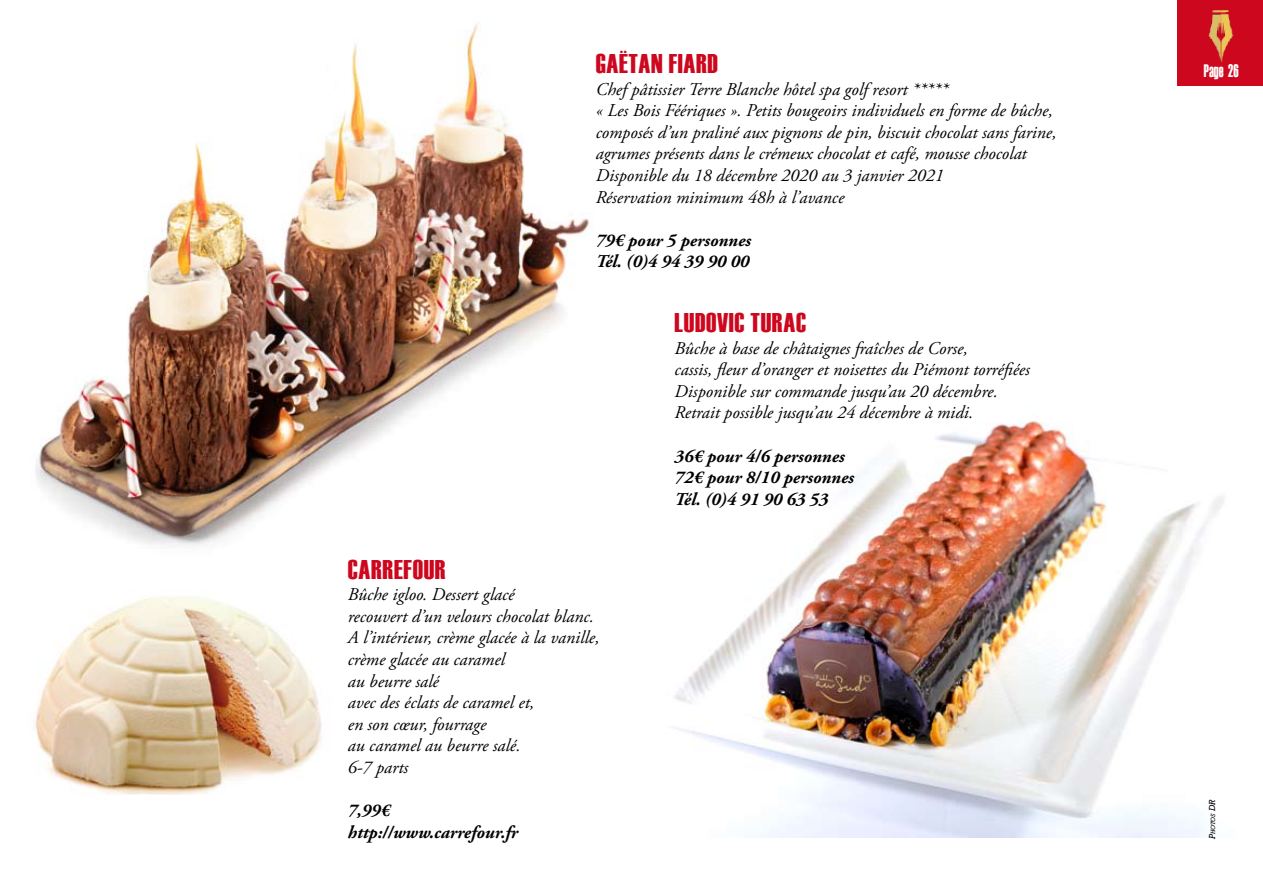
<style>
.page{position:relative;width:1263px;height:893px;background:#fff}
.page>*{position:absolute;margin:0;border:0;box-sizing:border-box;transform-origin:0 0}
.t1{font:27px "Haettenschweiler";letter-spacing:.025em;color:#cd071e}
.t2{font:italic 18px/21.6px "Adobe Garamond Pro";color:#000}
.t3{font:italic 700 18px/21.6px "Adobe Garamond Pro";color:#000}
.t4{font:18px "Haettenschweiler";color:#fff;scale:.75 1}
.t5{font:italic 6.3px "Rockwell";color:#000}
.s1{font-size:9px}
</style>
<div class="page">
<div style="left:1178px;top:0;width:85px;height:85px;background:#cd071e"></div>
<img style="left:1208px;top:10px;width:26px;height:51px">
<img style="left:36px;top:23px;width:554px;height:526px">
<img style="left:675px;top:421px;width:549px;height:416px">
<img style="left:35px;top:596px;width:287px;height:198px">
<h1 class="t1" style="left:596px;top:48px;width:93px">GAËTAN FIARD</h1>
<p class="t2" style="left:596px;top:78px;width:462px">Chef pâtissier Terre Blanche hôtel spa golf resort *****<br>« Les Bois Féériques ». Petits bougeoirs individuels en forme de bûche, composés d’un praliné aux pignons de pin, biscuit chocolat sans farine, agrumes présents dans le crémeux chocolat et café, mousse chocolat Disponible du 18 décembre 2020 au 3 janvier 2021<br>Réservation minimum 48h à l’avance</p>
<p class="t3" style="left:596px;top:230px;width:157px">79€ pour 5 personnes<br>Tél. (0)4 94 39 90 00</p>
<h1 class="t1" style="left:348px;top:554px;width:99px">CARREFOUR</h1>
<p class="t2" style="left:348px;top:584px;width:253px">Bûche igloo. Dessert glacé<br>recouvert d’un velours chocolat blanc.<br>A l’intérieur, crème glacée à la vanille, crème glacée au caramel<br>au beurre salé<br>avec des éclats de caramel et,<br>en son cœur, fourrage<br>au caramel au beurre salé.<br>6-7 parts</p>
<p class="t3" style="left:348px;top:800px;width:172px">7,99€ http://www.carrefour.fr</p>
<h1 class="t1" style="left:675px;top:307px;width:133px">LUDOVIC TURAC</h1>
<p class="t2" style="left:675px;top:338px;width:357px">Bûche à base de châtaignes fraîches de Corse,<br>cassis, fleur d’oranger et noisettes du Piémont torréfiées Disponible sur commande jusqu’au 20 décembre.<br>Retrait possible jusqu’au 24 décembre à midi.</p>
<p class="t3" style="left:675px;top:446px;width:181px">36€ pour 4/6 personnes<br>72€ pour 8/10 personnes<br>Tél. (0)4 91 90 63 53</p>
<p class="t4" style="left:1204px;top:61px;width:48px">PAGE 26</p>
<p class="t5" style="left:1209px;top:839px;width:41px;rotate:-90deg"><span class="s1">P</span>hotos <span class="s1">DR</span></p>
</div>
